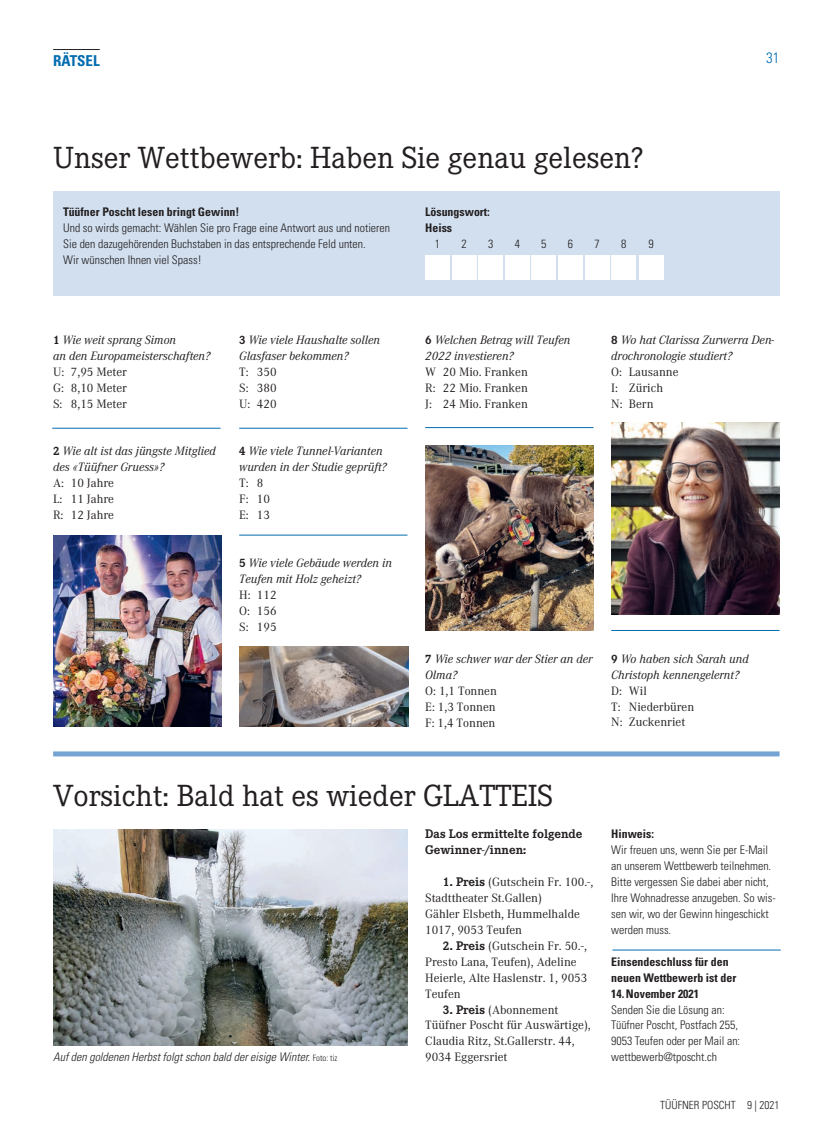
<style>
.page{position:relative;width:815px;height:1134px;background:#fff}
.page>*{position:absolute;margin:0;border:0;box-sizing:border-box;transform-origin:0 0}
.t1{font:30px "Corporate EBQ Regular 3";color:#231f20}
.t2{font:700 condensed 15px "Univers LT Std";color:#006caf}
.t3{font:300 condensed 15px "Univers LT Std";color:#006caf}
.t4{font:700 12.25px/16px "Corporate EBQ";color:#231f20}
.t5{font:11.88px/16px "Corporate ABQ Regular 2";color:#231f20;text-align:justify}
.t6{font:300 condensed 11.88px/16px "Univers LT Std";color:#231f20}
.t7{font:italic 11.88px/16px "Corporate ABQ";color:#231f20}
.t8{font:700 condensed 11.88px/16px "Univers LT Std";color:#231f20}
.t9{font:italic 300 condensed 11.88px "Univers LT Std";color:#231f20}
.t10{font:300 condensed 11.25px "Univers LT Std";color:#231f20}
.s1{font-family:"Corporate EBQ";font-weight:700;font-style:normal}
.s2{font-style:normal;font-size:8.75px}
.s3{font-family:"Corporate EBQ";font-weight:700;font-size:12.25px}
</style>
<div class="page">
<hr style="left:53px;top:49px;width:47px;height:1px;background:#231f20">
<img style="left:53px;top:830px;width:354px;height:215px">
<img style="left:611px;top:423px;width:169px;height:191px">
<img style="left:425px;top:445px;width:169px;height:186px">
<img style="left:53px;top:535px;width:168px;height:191px">
<div style="left:53px;top:191px;width:727px;height:105px;background:#d1dfef"></div>
<div style="left:425px;top:255px;width:25px;height:25px;background:#fff"></div>
<div style="left:452px;top:255px;width:25px;height:25px;background:#fff"></div>
<div style="left:478px;top:255px;width:25px;height:25px;background:#fff"></div>
<div style="left:505px;top:255px;width:25px;height:25px;background:#fff"></div>
<div style="left:531px;top:255px;width:25px;height:25px;background:#fff"></div>
<div style="left:558px;top:255px;width:25px;height:25px;background:#fff"></div>
<div style="left:585px;top:255px;width:24px;height:25px;background:#fff"></div>
<div style="left:611px;top:255px;width:25px;height:25px;background:#fff"></div>
<hr style="left:612px;top:950px;width:169px;height:1px;background:#006caf">
<hr style="left:52px;top:428px;width:169px;height:1px;background:#006caf">
<hr style="left:425px;top:427px;width:169px;height:1px;background:#006caf">
<hr style="left:611px;top:630px;width:169px;height:1px;background:#006caf">
<div style="left:53px;top:751px;width:727px;height:5px;background:#75a4d2"></div>
<hr style="left:239px;top:428px;width:168px;height:1px;background:#006caf">
<img style="left:239px;top:647px;width:169px;height:79px">
<div style="left:639px;top:255px;width:24px;height:25px;background:#fff"></div>
<hr style="left:239px;top:535px;width:168px;height:1px;background:#006caf">
<p class="t2" style="left:53px;top:51px;width:48px">RÄTSEL</p>
<p class="t3" style="left:766px;top:49px;width:15px">31</p>
<h1 class="t1" style="left:53px;top:141px;width:592px">Unser Wettbewerb: Haben Sie genau gelesen?</h1>
<p class="t8" style="left:63px;top:204px;width:178px">Tüüfner Poscht lesen bringt Gewinn!</p>
<p class="t6" style="left:63px;top:220px;width:328px">Und so wirds gemacht: Wählen Sie pro Frage eine Antwort aus und notieren<br>Sie den dazugehörenden Buchstaben in das entsprechende Feld unten.<br>Wir wünschen Ihnen viel Spass!</p>
<p class="t7" style="left:53px;top:332px;width:159px"><span class="s1">1</span> Wie weit sprang Simon<br>an den Europameisterschaften?</p>
<p class="t5" style="left:53px;top:364px;width:75px">U: 7,95 Meter G: 8,10 Meter S: 8,15 Meter</p>
<p class="t7" style="left:53px;top:443px;width:164px"><span class="s1">2</span> Wie alt ist das jüngste Mitglied des «Tüüfner Gruess»?</p>
<p class="t5" style="left:53px;top:475px;width:62px">A: 10 Jahre L: 11 Jahre R: 12 Jahre</p>
<p class="t7" style="left:239px;top:332px;width:142px"><span class="s1">3</span> Wie viele Haushalte sollen<br>Glasfaser bekommen?</p>
<p class="t5" style="left:239px;top:364px;width:39px">T: 350<br>S: 380<br>U: 420</p>
<p class="t7" style="left:239px;top:443px;width:149px"><span class="s1">4</span> Wie viele Tunnel-Varianten wurden in der Studie geprüft?</p>
<p class="t5" style="left:239px;top:475px;width:32px;text-align:left">T: 8<br>F: 10<br>E: 13</p>
<p class="t7" style="left:239px;top:555px;width:154px"><span class="s1">5</span> Wie viele Gebäude werden in<br>Teufen mit Holz geheizt?</p>
<p class="t5" style="left:239px;top:587px;width:39px">H: 112<br>O: 156<br>S: 195</p>
<p class="t8" style="left:425px;top:204px;width:66px">Lösungswort:<br>Heiss</p>
<p class="t6" style="left:435px;top:236px;width:7px">1</p>
<p class="t6" style="left:462px;top:236px;width:7px">2</p>
<p class="t6" style="left:488px;top:236px;width:7px">3</p>
<p class="t6" style="left:515px;top:236px;width:7px">4</p>
<p class="t6" style="left:541px;top:236px;width:7px">5</p>
<p class="t6" style="left:568px;top:236px;width:7px">6</p>
<p class="t6" style="left:594px;top:236px;width:7px">7</p>
<p class="t6" style="left:621px;top:236px;width:7px">8</p>
<p class="t6" style="left:648px;top:236px;width:7px">9</p>
<p class="t7" style="left:425px;top:332px;width:147px"><span class="s1">6</span> Welchen Betrag will Teufen<br>2022 investieren?</p>
<p class="t5" style="left:425px;top:364px;width:104px">W 20 Mio. Franken R: 22 Mio. Franken J: 24 Mio. Franken</p>
<p class="t7" style="left:611px;top:332px;width:165px"><span class="s1">8</span> Wo hat Clarissa Zurwerra Den&shy;drochronologie studiert?</p>
<p class="t5" style="left:611px;top:364px;width:69px;text-align:left">O: Lausanne<br>I: Zürich<br>N: Bern</p>
<p class="t7" style="left:425px;top:651px;width:169px"><span class="s1">7</span> Wie schwer war der Stier an der<br>Olma?</p>
<p class="t5" style="left:425px;top:683px;width:73px">O: 1,1 Tonnen E: 1,3 Tonnen F: 1,4 Tonnen</p>
<p class="t7" style="left:611px;top:650px;width:139px"><span class="s1">9</span> Wo haben sich Sarah und<br>Christoph kennengelernt?</p>
<p class="t5" style="left:611px;top:683px;width:85px;text-align:left">D: Wil<br>T: Niederbüren<br>N: Zuckenriet</p>
<h1 class="t1" style="left:53px;top:778px;width:501px">Vorsicht: Bald hat es wieder GLATTEIS</h1>
<p class="t9" style="left:53px;top:1050px;width:286px">Auf den goldenen Herbst folgt schon bald der eisige Winter. <span class="s2">Foto: tiz</span></p>
<p class="t4" style="left:425px;top:826px;width:159px">Das Los ermittelte folgende<br>Gewinner-/innen:</p>
<p class="t5" style="left:425px;top:874px;width:170px;text-align:left;text-indent:18px"><span class="s3">1. Preis</span> (Gutschein Fr. 100.-,<br>Stadttheater St.Gallen)<br>Gähler Elsbeth, Hummelhalde<br>1017, 9053 Teufen</p>
<p class="t5" style="left:425px;top:938px;width:164px;text-align:left;text-indent:18px"><span class="s3">2. Preis</span> (Gutschein Fr. 50.-,<br>Presto Lana, Teufen), Adeline<br>Heierle, Alte Haslenstr. 1, 9053<br>Teufen</p>
<p class="t5" style="left:425px;top:1001px;width:167px;text-align:left;text-indent:18px"><span class="s3">3. Preis</span> (Abonnement<br>Tüüfner Poscht für Auswärtige),<br>Claudia Ritz, St.Gallerstr. 44,<br>9034 Eggersriet</p>
<p class="t8" style="left:611px;top:826px;width:44px">Hinweis:</p>
<p class="t6" style="left:611px;top:842px;width:166px">Wir freuen uns, wenn Sie per E-Mail an unserem Wettbewerb teilnehmen.<br>Bitte vergessen Sie dabei aber nicht,<br>Ihre Wohnadresse anzugeben. So wis&shy;sen wir, wo der Gewinn hingeschickt werden muss.</p>
<p class="t8" style="left:611px;top:953px;width:127px">Einsendeschluss für den neuen Wettbewerb ist der<br>14.November 2021</p>
<p class="t6" style="left:611px;top:1001px;width:130px">Senden Sie die Lösung an:<br>Tüüfner Poscht, Postfach 255,<br>9053 Teufen oder per Mail an: wettbewerb@tposcht.ch</p>
<p class="t10" style="left:660px;top:1098px;width:121px">TÜÜFNER POSCHT 9 | 2021</p>
</div>
